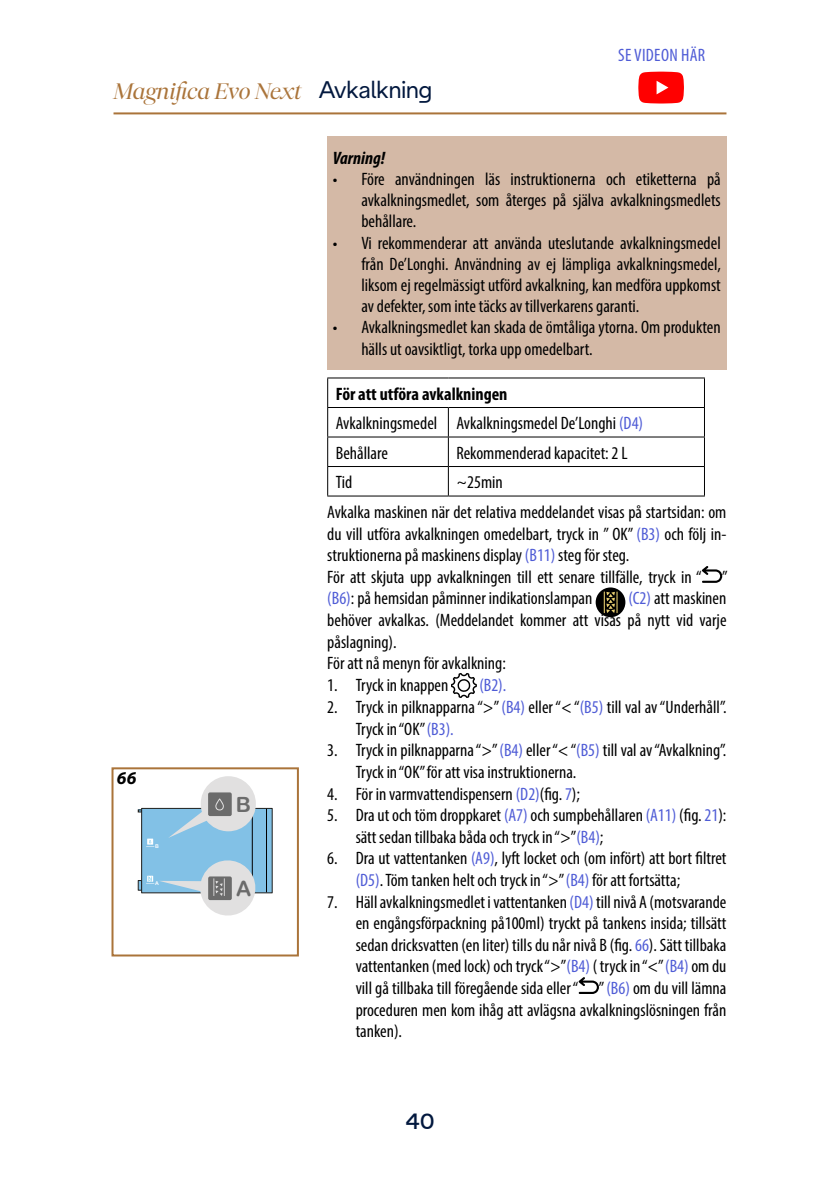
<style>
.page{position:relative;width:840px;height:1191px;background:#fff}
.page>*{position:absolute;margin:0;border:0;box-sizing:border-box;transform-origin:0 0}
.t1{font:italic 24px "De Longhi Serif";color:#aa743a}
.didascalie_-_titolo{font:24px "De Longhi Sans";color:#02183e}
.t2{font:500 22px "De Longhi Sans";color:#02183e}
.t3{font:21px "Arial Rounded MT Bold";color:#6b6b6b}
.testo{font:condensed 18px/21.6px "Myriad Pro";color:#000}
.testo-2{font:700 condensed 18px "Myriad Pro";color:#000}
.testo-3{font:condensed 18px "Myriad Pro";letter-spacing:.02em;color:#4f5cd6}
.pericoli{font:italic 700 condensed 18px "Myriad Pro";color:#000}
.numero_figura{font:italic 700 18px "Myriad Pro";color:#000}
.t4{font:5.2px "Arial Rounded MT Bold";color:#fff}
.s1{color:#4f5cd6}
</style>
<div class="page">
<hr style="left:113px;top:112px;width:613px;height:2px;background:#aa743a">
<div style="left:327px;top:136px;width:399px;height:233px;background:#d4b9a6"></div>
<hr style="left:327px;top:377px;width:121px;height:1px;background:#000">
<hr style="left:448px;top:377px;width:256px;height:1px;background:#000">
<hr style="left:327px;top:407px;width:121px;height:1px;background:#000">
<hr style="left:448px;top:407px;width:256px;height:1px;background:#000">
<hr style="left:327px;top:436px;width:121px;height:1px;background:#000">
<hr style="left:448px;top:436px;width:256px;height:1px;background:#000">
<hr style="left:327px;top:466px;width:121px;height:1px;background:#000">
<svg style="left:327px;top:378px;width:1px;height:117px"></svg>
<hr style="left:448px;top:466px;width:256px;height:1px;background:#000">
<svg style="left:447px;top:408px;width:1px;height:87px"></svg>
<hr style="left:327px;top:495px;width:121px;height:1px;background:#000">
<hr style="left:448px;top:495px;width:256px;height:1px;background:#000">
<svg style="left:702px;top:566px;width:19px;height:17px"></svg>
<svg style="left:595px;top:587px;width:30px;height:30px"></svg>
<svg style="left:603px;top:591px;width:14px;height:22px"></svg>
<svg style="left:451px;top:673px;width:25px;height:25px"></svg>
<svg style="left:578px;top:977px;width:20px;height:17px"></svg>
<svg style="left:638px;top:72px;width:45px;height:31px"></svg>
<div style="left:138px;top:880px;width:4px;height:10px;border:1px solid #1e1e1c"></div>
<div style="left:141px;top:808px;width:131px;height:85px;background:#82c1e6"></div>
<div style="left:141px;top:808px;width:131px;height:85px;border:1px solid #1e1e1c"></div>
<hr style="left:252px;top:809px;width:1px;height:83px;background:#000">
<hr style="left:266px;top:808px;width:1px;height:84px;background:#000">
<svg style="left:168px;top:776px;width:88px;height:62px"></svg>
<svg style="left:146px;top:838px;width:8px;height:9px"></svg>
<svg style="left:146px;top:856px;width:113px;height:60px"></svg>
<div style="left:111px;top:767px;width:188px;height:189px;border:2px solid #aa743a"></div>
<h1 class="t1" style="left:113px;top:77px;width:189px">Magnifica Evo Next</h1>
<p class="didascalie_-_titolo" style="left:318px;top:75px;width:115px">Avkalkning</p>
<p class="testo-3" style="left:618px;top:44px;width:88px">SE VIDEON HÄR</p>
<p class="numero_figura" style="left:117px;top:766px;width:21px">66</p>
<p class="t4" style="left:155px;top:843px;width:5px">B</p>
<p class="t4" style="left:155px;top:880px;width:5px">A</p>
<p class="t3" style="left:236px;top:792px;width:17px">B</p>
<p class="t3" style="left:236px;top:876px;width:17px">A</p>
<p class="pericoli" style="left:333px;top:147px;width:54px">Varning!</p>
<p class="testo" style="left:361px;top:169px;width:361px;line-height:21px;text-align:justify;text-indent:-28px">• Före användningen läs instruktionerna och etiketterna på avkalkningsmedlet, som återges på själva avkalkningsmedlets behållare.</p>
<p class="testo" style="left:361px;top:232px;width:361px;line-height:21px;text-align:justify;text-indent:-28px">• Vi rekommenderar att använda uteslutande avkalkningsmedel från De’Longhi. Användning av ej lämpliga avkalkningsmedel, liksom ej regelmässigt utförd avkalkning, kan medföra uppkomst av defekter, som inte täcks av tillverkarens garanti.</p>
<p class="testo" style="left:361px;top:316px;width:361px;text-indent:-28px">• Avkalkningsmedlet kan skada de ömtåliga ytorna. Om produkten hälls ut oavsiktligt, torka upp omedelbart.</p>
<p class="testo-2" style="left:335px;top:382px;width:173px">För att utföra avkalkningen</p>
<p class="testo" style="left:335px;top:412px;width:103px">Avkalkningsmedel</p>
<p class="testo" style="left:456px;top:412px;width:188px">Avkalkningsmedel De’Longhi <span class="s1">(D4)</span></p>
<p class="testo" style="left:335px;top:441px;width:54px">Behållare</p>
<p class="testo" style="left:456px;top:441px;width:173px">Rekommenderad kapacitet: 2 L</p>
<p class="testo" style="left:335px;top:471px;width:18px">Tid</p>
<p class="testo" style="left:456px;top:471px;width:48px">~25min</p>
<p class="testo" style="left:327px;top:501px;width:400px;text-align:justify">Avkalka maskinen när det relativa meddelandet visas på startsidan: om du vill utföra avkalkningen omedelbart, tryck in ” OK” <span class="s1">(B3)</span> och följ in&shy;struktionerna på maskinens display <span class="s1">(B11)</span> steg för steg.</p>
<p class="testo" style="left:327px;top:566px;width:402px">För att skjuta upp avkalkningen till ett senare tillfälle, tryck in “ ” <span class="s1">(B6)</span>: på hemsidan påminner indikationslampan</p>
<p class="testo" style="left:327px;top:587px;width:400px;text-align:justify;text-indent:301px"><span class="s1">(C2)</span> att maskinen behöver avkalkas. (Meddelandet kommer att visas på nytt vid varje påslagning).</p>
<p class="testo" style="left:327px;top:652px;width:180px">För att nå menyn för avkalkning:</p>
<p class="testo" style="left:327px;top:674px;width:123px">1. Tryck in knappen</p>
<p class="testo-3" style="left:479px;top:674px;width:29px">(B2).</p>
<p class="testo" style="left:355px;top:696px;width:372px;text-indent:-28px">2. Tryck in pilknapparna “&gt;” <span class="s1">(B4)</span> eller “&lt; “<span class="s1">(B5)</span> till val av “Underhåll”.<br>Tryck in “OK” <span class="s1">(B3).</span></p>
<p class="testo" style="left:355px;top:739px;width:372px;text-indent:-28px">3. Tryck in pilknapparna “&gt;” <span class="s1">(B4)</span> eller “&lt; “<span class="s1">(B5)</span> till val av “Avkalkning”.<br>Tryck in “OK” för att visa instruktionerna.</p>
<p class="testo" style="left:327px;top:782px;width:254px">4. För in varmvattendispensern <span class="s1">(D2)</span>(fig. <span class="s1">7</span>);</p>
<p class="testo" style="left:355px;top:804px;width:372px;text-indent:-28px">5. Dra ut och töm droppkaret <span class="s1">(A7)</span> och sumpbehållaren <span class="s1">(A11)</span> (fig. <span class="s1">21</span>): sätt sedan tillbaka båda och tryck in “&gt;”<span class="s1">(B4)</span>;</p>
<p class="testo" style="left:355px;top:847px;width:372px;text-indent:-28px">6. Dra ut vattentanken <span class="s1">(A9)</span>, lyft locket och (om infört) att bort filtret <span class="s1">(D5)</span>. Töm tanken helt och tryck in “&gt;” <span class="s1">(B4)</span> för att fortsätta;</p>
<p class="testo" style="left:355px;top:890px;width:372px;text-align:justify;text-indent:-28px">7. Häll avkalkningsmedlet i vattentanken <span class="s1">(D4)</span> till nivå A (motsvarande en engångsförpackning på100ml) tryckt på tankens insida; tillsätt sedan dricksvatten (en liter) tills du når nivå B (fig. <span class="s1">66</span>). Sätt tillbaka vattentanken (med lock) och tryck “&gt;”<span class="s1">(B4)</span> ( tryck in “&lt;” <span class="s1">(B4)</span>om du vill gå tillbaka till föregående sida eller “ ” <span class="s1">(B6)</span> om du vill lämna proceduren men kom ihåg att avlägsna avkalkningslösningen från tanken).</p>
<p class="t2" style="left:405px;top:1108px;width:30px">40</p>
</div>
